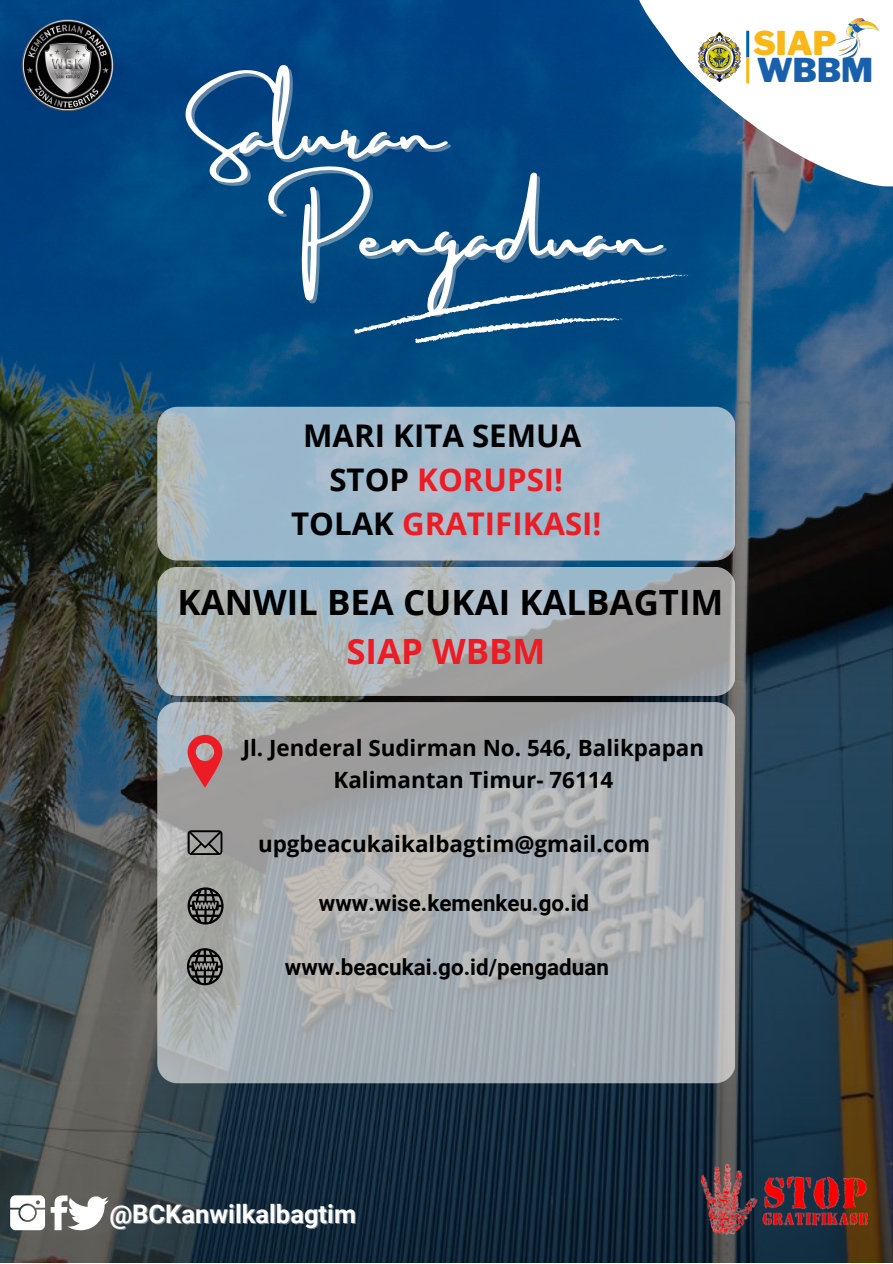
<style>
.page{position:relative;width:893px;height:1264px;background:#fff}
.page>*{position:absolute;margin:0;border:0;box-sizing:border-box;transform-origin:0 0}
.t1{font:70.95px "Amsterdam Three";color:#fff}
.t2{font:700 34.8px "Open Sans";color:#000}
.t3{font:700 34.8px "Open Sans";color:#ed1c24}
.t4{font:900 32.55px "Libre Franklin";color:#1860ab}
.t5{font:900 32.55px "Libre Franklin";color:#fab715}
.t6{font:700 31.2px "Open Sans";color:#ed1c24}
.t7{font:700 31.2px "Open Sans";color:#000}
.t8{font:700 25.5px "Roboto";color:#fff}
.t9{font:700 22.35px "Open Sans";color:#000}
.t10{font:700 22.35px "Roboto";color:#000}
.s1{color:#000}
</style>
<div class="page">
<img style="left:0;top:0;width:892px;height:1262px">
<svg style="left:157px;top:702px;width:578px;height:381px;background:#a6abae"></svg>
<svg style="left:187px;top:735px;width:35px;height:52px;background:#ca5f64"></svg>
<svg style="left:187px;top:830px;width:35px;height:25px"></svg>
<svg style="left:187px;top:887px;width:36px;height:37px"></svg>
<svg style="left:187px;top:948px;width:36px;height:37px"></svg>
<svg style="left:157px;top:567px;width:578px;height:129px;background:#a6aeb1"></svg>
<svg style="left:157px;top:407px;width:578px;height:153px;background:#a0b9ca"></svg>
<svg style="left:353px;top:256px;width:335px;height:102px;background:#0f5387"></svg>
<img style="left:20px;top:18px;width:95px;height:95px">
<svg style="left:569px;top:0;width:323px;height:247px"></svg>
<hr style="left:746px;top:31px;width:3px;height:26px;background:#005fac">
<img style="left:698px;top:32px;width:43px;height:50px">
<hr style="left:746px;top:57px;width:3px;height:26px;background:#fab715">
<img style="left:836px;top:18px;width:41px;height:39px">
<img style="left:688px;top:1157px;width:190px;height:83px">
<svg style="left:51px;top:1195px;width:58px;height:35px"></svg>
<svg style="left:10px;top:1195px;width:35px;height:35px"></svg>
<p class="t1" style="left:198px;top:92px;width:246px">Saluran</p>
<p class="t1" style="left:302px;top:195px;width:359px">Pengaduan</p>
<p class="t5" style="left:753px;top:24px;width:85px">SIAP</p>
<p class="t4" style="left:756px;top:51px;width:118px">WBBM</p>
<p class="t7" style="left:303px;top:414px;width:280px">MARI KITA SEMUA</p>
<p class="t6" style="left:329px;top:457px;width:235px"><span class="s1">STOP</span> KORUPSI!</p>
<p class="t6" style="left:291px;top:501px;width:312px"><span class="s1">TOLAK</span> GRATIFIKASI!</p>
<p class="t2" style="left:177px;top:577px;width:547px">KANWIL BEA CUKAI KALBAGTIM</p>
<p class="t3" style="left:346px;top:626px;width:200px">SIAP WBBM</p>
<p class="t9" style="left:243px;top:732px;width:463px">Jl. Jenderal Sudirman No. 546, Balikpapan</p>
<p class="t9" style="left:333px;top:763px;width:281px">Kalimantan Timur- 76114</p>
<p class="t9" style="left:258px;top:827px;width:393px">upgbeacukaikalbagtim@gmail.com</p>
<p class="t10" style="left:319px;top:890px;width:272px">www.wise.kemenkeu.go.id</p>
<p class="t10" style="left:285px;top:954px;width:325px">www.beacukai.go.id/pengaduan</p>
<p class="t8" style="left:109px;top:1198px;width:248px">@BCKanwilkalbagtim</p>
</div>
